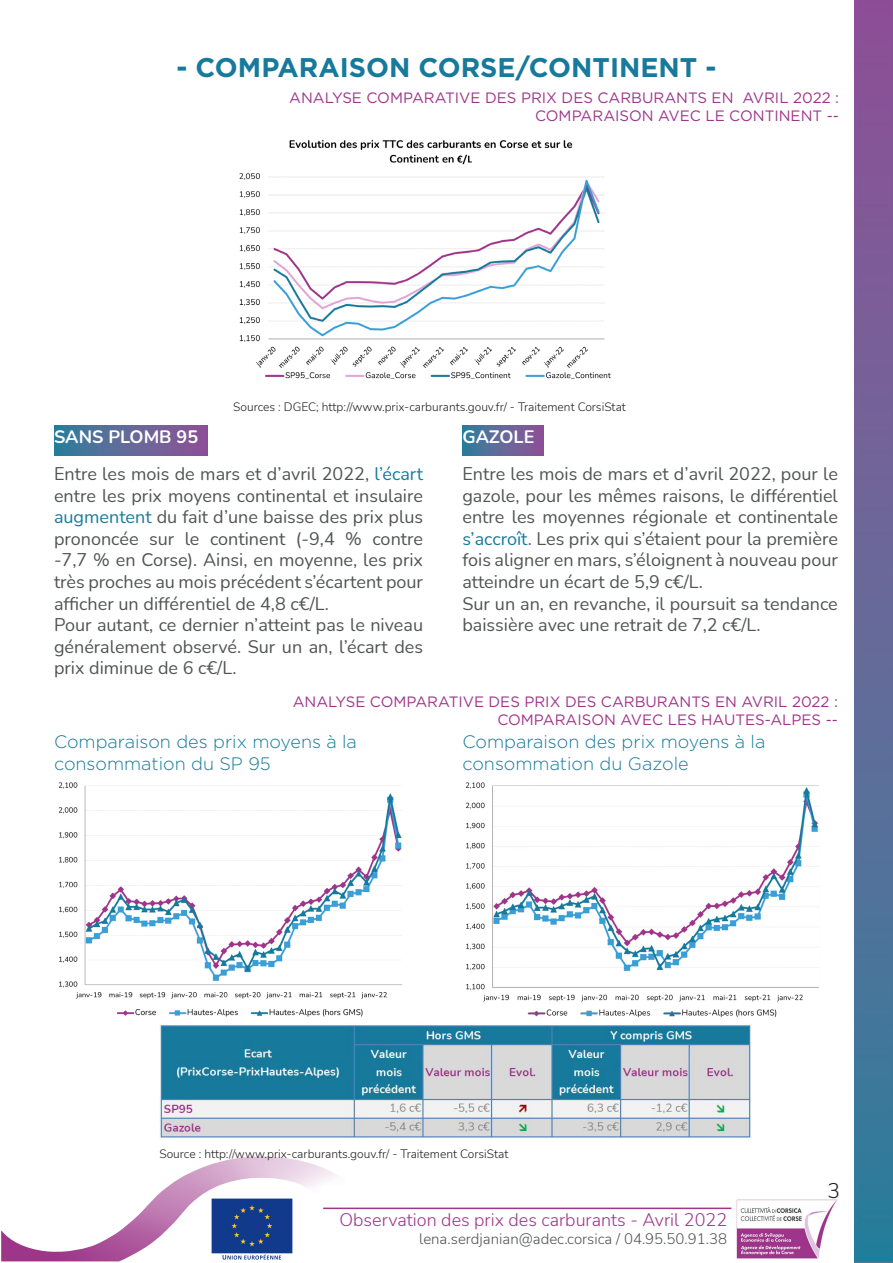
<style>
.page{position:relative;width:893px;height:1263px;background:#fff}
.page>*{position:absolute;margin:0;border:0;box-sizing:border-box;transform-origin:0 0}
.t1{font:700 27px "Gotham HTF";color:#177a9c}
.t2{font:300 21px "Nunito";color:#231f20}
.t3{font:18px/21.6px "Nunito";color:#515454;text-align:justify}
.t4{font:300 18px/21.6px "Gotham HTF";color:#177a9c}
.t5{font:300 18px "Nunito";color:#9f358a}
.t6{font:700 18px "Nunito";color:#fff}
.t7{font:15px/18px "Gotham HTF";color:#9f358a;text-align:right}
.t8{font:300 15px "Nunito";color:#515454}
.t9{font:300 12px "Nunito";color:#231f20}
.s1{color:#177a9c}
.s2{color:#913391}
</style>
<div class="page">
<img style="left:736px;top:1199px;width:101px;height:60px">
<svg style="left:1px;top:1156px;width:358px;height:105px"></svg>
<hr style="left:323px;top:1207px;width:408px;height:2px;background:#9f358a">
<img style="left:854px;top:0;width:39px;height:1263px">
<img style="left:462px;top:425px;width:81px;height:31px">
<img style="left:54px;top:425px;width:153px;height:31px">
<img style="left:239px;top:139px;width:372px;height:240px">
<img style="left:58px;top:782px;width:345px;height:235px">
<img style="left:465px;top:782px;width:354px;height:235px">
<img style="left:159px;top:1024px;width:593px;height:115px">
<img style="left:210px;top:1198px;width:83px;height:62px">
<p class="t1" style="left:176px;top:52px;width:541px">- COMPARAISON CORSE/CONTINENT -</p>
<p class="t7" style="left:289px;top:89px;width:551px">ANALYSE COMPARATIVE DES PRIX DES CARBURANTS EN AVRIL 2022 :</p>
<p class="t7" style="left:535px;top:107px;width:305px">COMPARAISON AVEC LE CONTINENT --</p>
<p class="t9" style="left:233px;top:398px;width:394px">Sources : DGEC; http://www.prix-carburants.gouv.fr/ - Traitement CorsiStat</p>
<p class="t6" style="left:54px;top:424px;width:146px">SANS PLOMB 95</p>
<p class="t3" style="left:54px;top:462px;width:371px">Entre les mois de mars et d’avril 2022, <span class="s1">l’écart </span>entre les prix moyens continental et insulaire <span class="s1">augmentent</span> du fait d’une baisse des prix plus prononcée sur le continent (-9,4 % contre -7,7 % en Corse). Ainsi, en moyenne, les prix très proches au mois précédent s’écartent pour afficher un différentiel de 4,8 c€/L.</p>
<p class="t3" style="left:54px;top:613px;width:371px">Pour autant, ce dernier n’atteint pas le niveau généralement observé. Sur un an, l’écart des prix diminue de 6 c€/L.</p>
<p class="t6" style="left:462px;top:424px;width:74px">GAZOLE</p>
<p class="t3" style="left:462px;top:462px;width:377px">Entre les mois de mars et d’avril 2022, pour le gazole, pour les mêmes raisons, le différentiel entre les moyennes régionale et continentale <span class="s1">s’accroît</span><span class="s2">.</span> Les prix qui s’étaient pour la première fois aligner en mars, s’éloignent à nouveau pour atteindre un écart de 5,9 c€/L.</p>
<p class="t3" style="left:462px;top:592px;width:377px">Sur un an, en revanche, il poursuit sa tendance baissière avec une retrait de 7,2 c€/L.</p>
<p class="t7" style="left:293px;top:692px;width:547px">ANALYSE COMPARATIVE DES PRIX DES CARBURANTS EN AVRIL 2022 :<br>COMPARAISON AVEC LES HAUTES-ALPES --</p>
<p class="t4" style="left:54px;top:731px;width:304px">Comparaison des prix moyens à la consommation du SP 95</p>
<p class="t4" style="left:462px;top:731px;width:304px">Comparaison des prix moyens à la consommation du Gazole</p>
<p class="t9" style="left:159px;top:1145px;width:350px">Source : http://www.prix-carburants.gouv.fr/ - Traitement CorsiStat</p>
<p class="t5" style="left:340px;top:1207px;width:389px">Observation des prix des carburants - Avril 2022</p>
<p class="t8" style="left:419px;top:1228px;width:309px">lena.serdjanian@adec.corsica / 04.95.50.91.38</p>
<p class="t2" style="left:827px;top:1176px;width:14px">3</p>
</div>
